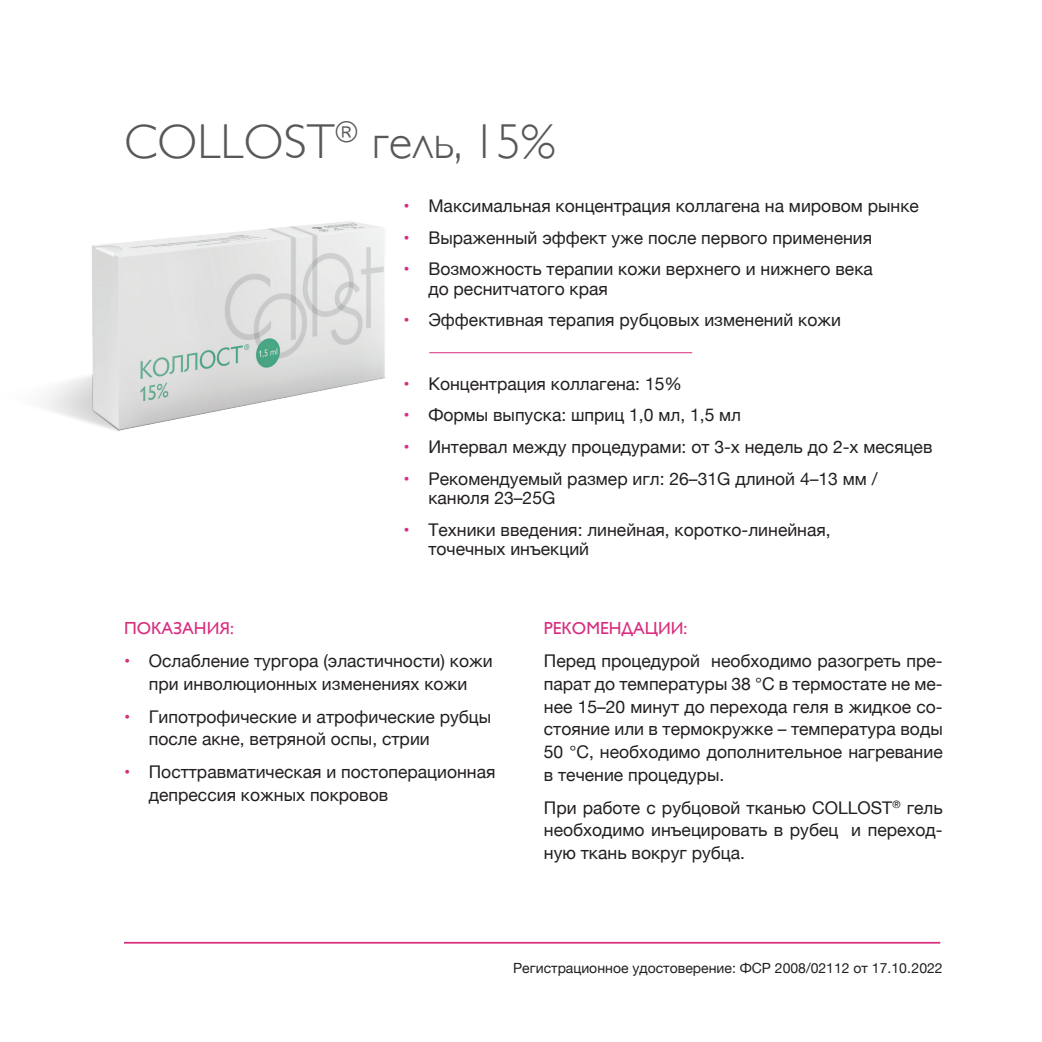
<style>
.page{position:relative;width:1042px;height:1042px;background:#fff}
.page>*{position:absolute;margin:0;border:0;box-sizing:border-box;transform-origin:0 0}
.t1{font:300 49px "Gill Sans";color:#57585a}
.t2{font:17.5px/22.8px "Helvetica Neue";color:#231f20}
.t3{font:17.5px "Gill Sans";color:#d82e7e}
.t4{font:14px "Helvetica Neue";color:#231f20}
.s1{color:#d82e7e}
</style>
<div class="page">
<hr style="left:124px;top:942px;width:816px;height:1px;background:#d82e7e">
<img style="left:42px;top:221px;width:344px;height:210px">
<hr style="left:429px;top:352px;width:263px;height:1px;background:#d82e7e">
<h1 class="t1" style="left:124px;top:103px;width:433px">COLLOST<sup>®</sup> гель, 15%</h1>
<p class="t2" style="left:403px;top:195px;width:517px"><span class="s1">•</span> Максимальная концентрация коллагена на мировом рынке</p>
<p class="t2" style="left:403px;top:227px;width:470px"><span class="s1">•</span> Выраженный эффект уже после первого применения</p>
<p class="t2" style="left:428px;top:261px;width:446px;line-height:19.2px;text-indent:-25px"><span class="s1">•</span> Возможность терапии кожи верхнего и нижнего века до реснитчатого края</p>
<p class="t2" style="left:403px;top:310px;width:439px"><span class="s1">•</span> Эффективная терапия рубцовых изменений кожи</p>
<p class="t2" style="left:403px;top:373px;width:280px"><span class="s1">•</span> Концентрация коллагена: 15%</p>
<p class="t2" style="left:403px;top:405px;width:339px"><span class="s1">•</span> Формы выпуска: шприц 1,0 мл, 1,5 мл</p>
<p class="t2" style="left:403px;top:436px;width:530px"><span class="s1">•</span> Интервал между процедурами: от 3-х недель до 2-х месяцев</p>
<p class="t2" style="left:428px;top:470px;width:451px;line-height:19.2px;text-indent:-25px"><span class="s1">•</span> Рекомендуемый размер игл: 26–31G длиной 4–13 мм / канюля 23–25G</p>
<p class="t2" style="left:428px;top:521px;width:404px;line-height:19.2px;text-indent:-25px"><span class="s1">•</span> Техники введения: линейная, коротко-линейная, точечных инъекций</p>
<p class="t3" style="left:124px;top:618px;width:111px">ПОКАЗАНИЯ:</p>
<p class="t2" style="left:124px;top:650px;width:370px;text-align:center"><span class="s1">•</span> Ослабление тургора (эластичности) кожи при инволюционных изменениях кожи</p>
<p class="t2" style="left:149px;top:706px;width:344px;text-indent:-25px"><span class="s1">•</span> Гипотрофические и атрофические рубцы после акне, ветряной оспы, стрии</p>
<p class="t2" style="left:149px;top:761px;width:348px;text-indent:-25px"><span class="s1">•</span> Посттравматическая и постоперационная депрессия кожных покровов</p>
<p class="t3" style="left:544px;top:618px;width:145px">РЕКОМЕНДАЦИИ:</p>
<p class="t2" style="left:544px;top:650px;width:400px;text-align:justify">Перед процедурой необходимо разогреть пре&shy;парат до температуры 38 °С в термостате не ме&shy;нее 15–20 минут до перехода геля в жидкое со&shy;стояние или в термокружке – температура воды 50 °С, необходимо дополнительное нагревание в течение процедуры.</p>
<p class="t2" style="left:544px;top:797px;width:400px;text-align:justify">При работе с рубцовой тканью COLLOST<sup>®</sup> гель необходимо инъецировать в рубец и переход&shy;ную ткань вокруг рубца.</p>
<p class="t4" style="left:513px;top:957px;width:431px">Регистрационное удостоверение: ФСР 2008/02112 от 17.10.2022</p>
</div>
